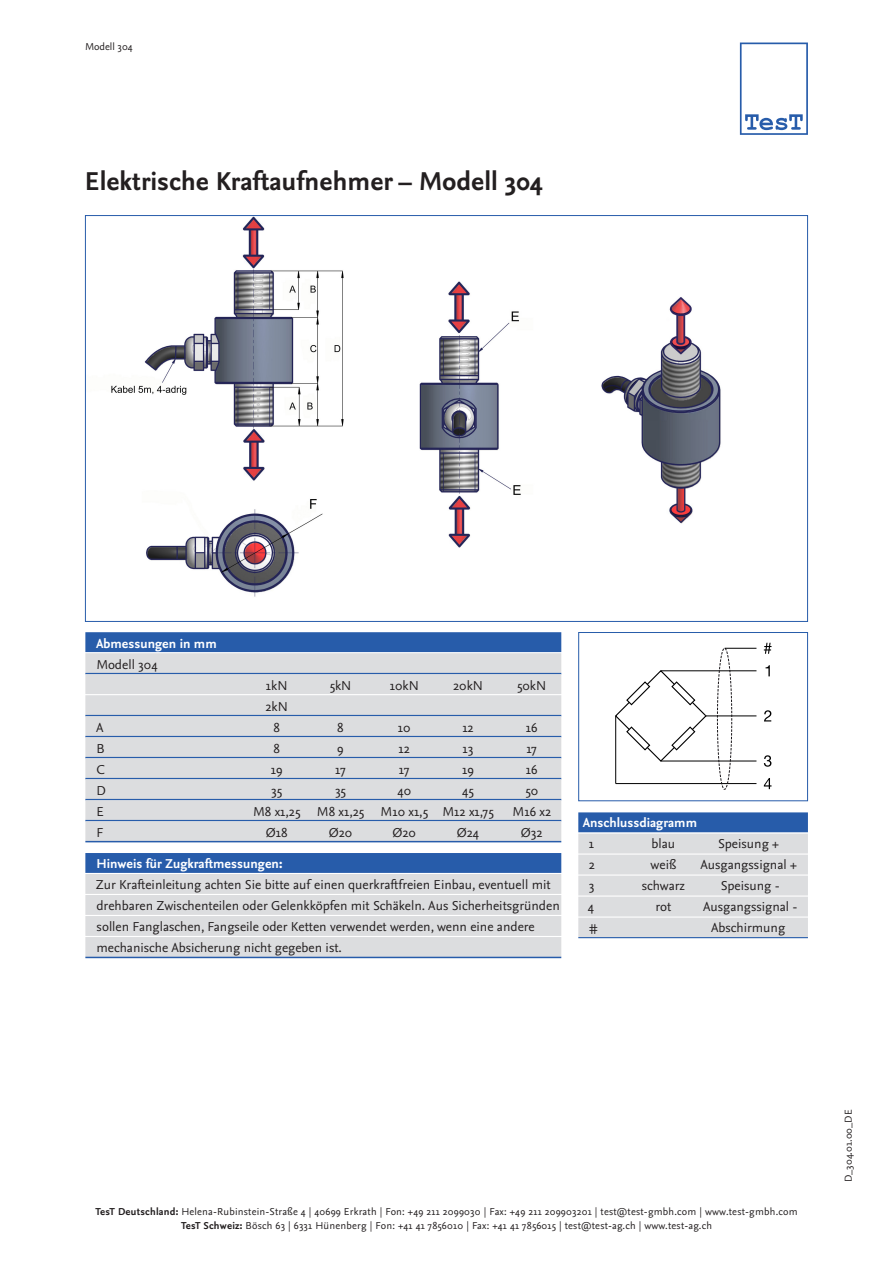
<style>
.page{position:relative;width:893px;height:1263px;background:#fff}
.page>*{position:absolute;margin:0;border:0;box-sizing:border-box;transform-origin:0 0}
.headline{font:700 27px "Nexus Sans";color:#231f20}
._08_tabelle{font:13.5px "Nexus Sans";color:#231f20}
._08_tabelle_absatzli{font:13.5px "Nexus Sans";color:#231f20}
._11_tabelle{font:13.5px "Nexus Sans";color:#231f20}
._08_tabelle_modellbe{font:700 13.5px "Nexus Sans";color:#fff}
._11_tabelle_überschr{font:700 13.5px "Nexus Sans";color:#fff}
._11_tabelle_abschlus{font:13.5px "Nexus Sans";color:#231f20}
.kopfzeile{font:10.5px/13.5px "Nexus Sans";letter-spacing:.02em;color:#231f20;text-align:center}
.kopfzeile-2{font:10.5px "Nexus Sans";color:#231f20}
.s1{font-weight:700}
</style>
<div class="page">
<svg style="left:740px;top:43px;width:68px;height:92px"></svg>
<img style="left:111px;top:217px;width:610px;height:380px">
<svg style="left:615px;top:670px;width:92px;height:93px"></svg>
<hr style="left:706px;top:716px;width:50px;height:1px;background:#000">
<hr style="left:661px;top:670px;width:95px;height:1px;background:#000">
<hr style="left:661px;top:761px;width:95px;height:1px;background:#000">
<hr style="left:615px;top:716px;width:1px;height:67px;background:#000">
<hr style="left:616px;top:783px;width:140px;height:1px;background:#000">
<svg style="left:717px;top:648px;width:15px;height:142px"></svg>
<svg style="left:766px;top:665px;width:4px;height:11px"></svg>
<svg style="left:764px;top:710px;width:7px;height:11px"></svg>
<svg style="left:764px;top:755px;width:7px;height:12px"></svg>
<svg style="left:764px;top:778px;width:7px;height:11px"></svg>
<svg style="left:764px;top:643px;width:7px;height:11px"></svg>
<hr style="left:725px;top:648px;width:31px;height:1px;background:#000">
<div style="left:578px;top:632px;width:230px;height:169px;border:1px solid #275caa"></div>
<div style="left:578px;top:812px;width:230px;height:20px;background:#275caa"></div>
<div style="left:578px;top:834px;width:230px;height:19px;background:#dcdddf"></div>
<div style="left:578px;top:855px;width:230px;height:19px;background:#dcdddf"></div>
<div style="left:578px;top:876px;width:230px;height:19px;background:#dcdddf"></div>
<div style="left:578px;top:897px;width:230px;height:19px;background:#dcdddf"></div>
<div style="left:578px;top:918px;width:230px;height:19px;background:#dcdddf"></div>
<hr style="left:578px;top:937px;width:230px;height:1px;background:#275caa">
<div style="left:85px;top:632px;width:476px;height:20px;background:#275caa"></div>
<div style="left:85px;top:653px;width:476px;height:20px;background:#dcdddf"></div>
<hr style="left:85px;top:673px;width:476px;height:1px;background:#275caa">
<div style="left:85px;top:674px;width:476px;height:20px;background:#dcdddf"></div>
<div style="left:85px;top:695px;width:476px;height:20px;background:#dcdddf"></div>
<hr style="left:85px;top:715px;width:476px;height:1px;background:#275caa">
<div style="left:85px;top:716px;width:476px;height:20px;background:#dcdddf"></div>
<hr style="left:85px;top:736px;width:476px;height:1px;background:#275caa">
<div style="left:85px;top:737px;width:476px;height:20px;background:#dcdddf"></div>
<hr style="left:85px;top:757px;width:476px;height:1px;background:#275caa">
<div style="left:85px;top:758px;width:476px;height:20px;background:#dcdddf"></div>
<hr style="left:85px;top:778px;width:476px;height:1px;background:#275caa">
<div style="left:85px;top:779px;width:476px;height:20px;background:#dcdddf"></div>
<hr style="left:85px;top:799px;width:476px;height:1px;background:#275caa">
<div style="left:85px;top:800px;width:476px;height:20px;background:#dcdddf"></div>
<hr style="left:85px;top:820px;width:476px;height:1px;background:#275caa">
<div style="left:85px;top:821px;width:476px;height:20px;background:#dcdddf"></div>
<hr style="left:85px;top:841px;width:476px;height:1px;background:#275caa">
<div style="left:85px;top:853px;width:476px;height:20px;background:#275caa"></div>
<div style="left:85px;top:874px;width:476px;height:20px;background:#dcdddf"></div>
<div style="left:85px;top:895px;width:476px;height:20px;background:#dcdddf"></div>
<div style="left:85px;top:916px;width:476px;height:20px;background:#dcdddf"></div>
<div style="left:85px;top:937px;width:476px;height:20px;background:#dcdddf"></div>
<hr style="left:85px;top:957px;width:476px;height:1px;background:#275caa">
<p class="kopfzeile-2" style="left:85px;top:40px;width:49px">Modell 304</p>
<p class="headline" style="left:85px;top:164px;width:459px">Elektrische Kraftaufnehmer – Modell 304</p>
<p class="_08_tabelle_modellbe" style="left:96px;top:634px;width:122px">Abmessungen in mm</p>
<p class="_08_tabelle_absatzli" style="left:96px;top:655px;width:63px">Modell 304</p>
<p class="_08_tabelle" style="left:266px;top:676px;width:23px">1kN</p>
<p class="_08_tabelle" style="left:330px;top:676px;width:23px">5kN</p>
<p class="_08_tabelle" style="left:390px;top:676px;width:31px">10kN</p>
<p class="_08_tabelle" style="left:453px;top:676px;width:31px">20kN</p>
<p class="_08_tabelle" style="left:517px;top:676px;width:31px">50kN</p>
<p class="_08_tabelle_absatzli" style="left:266px;top:697px;width:24px">2kN</p>
<p class="_08_tabelle_absatzli" style="left:96px;top:718px;width:9px">A</p>
<p class="_08_tabelle_absatzli" style="left:273px;top:718px;width:8px">8</p>
<p class="_08_tabelle_absatzli" style="left:337px;top:718px;width:8px">8</p>
<p class="_08_tabelle_absatzli" style="left:398px;top:718px;width:14px">10</p>
<p class="_08_tabelle_absatzli" style="left:462px;top:718px;width:13px">12</p>
<p class="_08_tabelle_absatzli" style="left:526px;top:718px;width:13px">16</p>
<p class="_08_tabelle_absatzli" style="left:96px;top:739px;width:10px">B</p>
<p class="_08_tabelle_absatzli" style="left:273px;top:739px;width:8px">8</p>
<p class="_08_tabelle_absatzli" style="left:337px;top:739px;width:8px">9</p>
<p class="_08_tabelle_absatzli" style="left:399px;top:739px;width:13px">12</p>
<p class="_08_tabelle_absatzli" style="left:463px;top:739px;width:12px">13</p>
<p class="_08_tabelle_absatzli" style="left:526px;top:739px;width:12px">17</p>
<p class="_08_tabelle_absatzli" style="left:96px;top:760px;width:10px">C</p>
<p class="_08_tabelle_absatzli" style="left:271px;top:760px;width:13px">19</p>
<p class="_08_tabelle_absatzli" style="left:335px;top:760px;width:12px">17</p>
<p class="_08_tabelle_absatzli" style="left:399px;top:760px;width:12px">17</p>
<p class="_08_tabelle_absatzli" style="left:462px;top:760px;width:13px">19</p>
<p class="_08_tabelle_absatzli" style="left:526px;top:760px;width:13px">16</p>
<p class="_08_tabelle_absatzli" style="left:96px;top:781px;width:11px">D</p>
<p class="_08_tabelle_absatzli" style="left:271px;top:781px;width:13px">35</p>
<p class="_08_tabelle_absatzli" style="left:335px;top:781px;width:13px">35</p>
<p class="_08_tabelle_absatzli" style="left:397px;top:781px;width:15px">40</p>
<p class="_08_tabelle_absatzli" style="left:462px;top:781px;width:13px">45</p>
<p class="_08_tabelle_absatzli" style="left:525px;top:781px;width:14px">50</p>
<p class="_08_tabelle_absatzli" style="left:96px;top:802px;width:9px">E</p>
<p class="_08_tabelle_absatzli" style="left:253px;top:802px;width:242px">M8 x1,25 M8 x1,25 M10 x1,5 M12 x1,75</p>
<p class="_08_tabelle_absatzli" style="left:512px;top:802px;width:40px">M16 x2</p>
<p class="_08_tabelle_absatzli" style="left:96px;top:823px;width:8px">F</p>
<p class="_08_tabelle_absatzli" style="left:266px;top:823px;width:23px">Ø18</p>
<p class="_08_tabelle_absatzli" style="left:329px;top:823px;width:25px">Ø20</p>
<p class="_08_tabelle_absatzli" style="left:392px;top:823px;width:25px">Ø20</p>
<p class="_08_tabelle_absatzli" style="left:457px;top:823px;width:24px">Ø24</p>
<p class="_08_tabelle_absatzli" style="left:521px;top:823px;width:23px">Ø32</p>
<p class="_08_tabelle_modellbe" style="left:97px;top:855px;width:187px">Hinweis für Zugkraftmessungen:</p>
<p class="_08_tabelle" style="left:96px;top:876px;width:456px">Zur Krafteinleitung achten Sie bitte auf einen querkraftfreien Einbau, eventuell mit</p>
<p class="_08_tabelle" style="left:96px;top:897px;width:465px">drehbaren Zwischenteilen oder Gelenkköpfen mit Schäkeln. Aus Sicherheitsgründen</p>
<p class="_08_tabelle" style="left:97px;top:918px;width:440px">sollen Fanglaschen, Fangseile oder Ketten verwendet werden, wenn eine andere</p>
<p class="_08_tabelle_absatzli" style="left:96px;top:939px;width:247px">mechanische Absicherung nicht gegeben ist.</p>
<p class="_11_tabelle_überschr" style="left:583px;top:814px;width:116px">Anschlussdiagramm</p>
<p class="_11_tabelle" style="left:589px;top:835px;width:7px">1</p>
<p class="_11_tabelle" style="left:651px;top:835px;width:25px">blau</p>
<p class="_11_tabelle" style="left:718px;top:835px;width:62px">Speisung +</p>
<p class="_11_tabelle" style="left:589px;top:856px;width:8px">2</p>
<p class="_11_tabelle" style="left:651px;top:856px;width:27px">weiß</p>
<p class="_11_tabelle" style="left:700px;top:856px;width:98px">Ausgangssignal +</p>
<p class="_11_tabelle" style="left:589px;top:877px;width:7px">3</p>
<p class="_11_tabelle" style="left:642px;top:877px;width:45px">schwarz</p>
<p class="_11_tabelle" style="left:721px;top:877px;width:61px">Speisung -</p>
<p class="_11_tabelle" style="left:588px;top:898px;width:8px">4</p>
<p class="_11_tabelle" style="left:655px;top:898px;width:17px">rot</p>
<p class="_11_tabelle" style="left:703px;top:898px;width:96px">Ausgangssignal -</p>
<p class="_11_tabelle_abschlus" style="left:589px;top:919px;width:10px">#</p>
<p class="_11_tabelle_abschlus" style="left:711px;top:919px;width:76px">Abschirmung</p>
<p class="kopfzeile" style="left:95px;top:1205px;width:704px"><span class="s1">TesT Deutschland:</span> Helena-Rubinstein-Straße 4 | 40699 Erkrath | Fon: +49 211 2099030 | Fax: +49 211 209903201 | test@test-gmbh.com | www.test-gmbh.com<br><span class="s1">TesT Schweiz:</span> Bösch 63 | 6331 Hünenberg | Fon: +41 41 7856010 | Fax: +41 41 7856015 | test@test-ag.ch | www.test-ag.ch</p>
<p class="kopfzeile" style="left:841px;top:1182px;width:74px;rotate:-90deg">D_304.01.00_DE</p>
</div>
